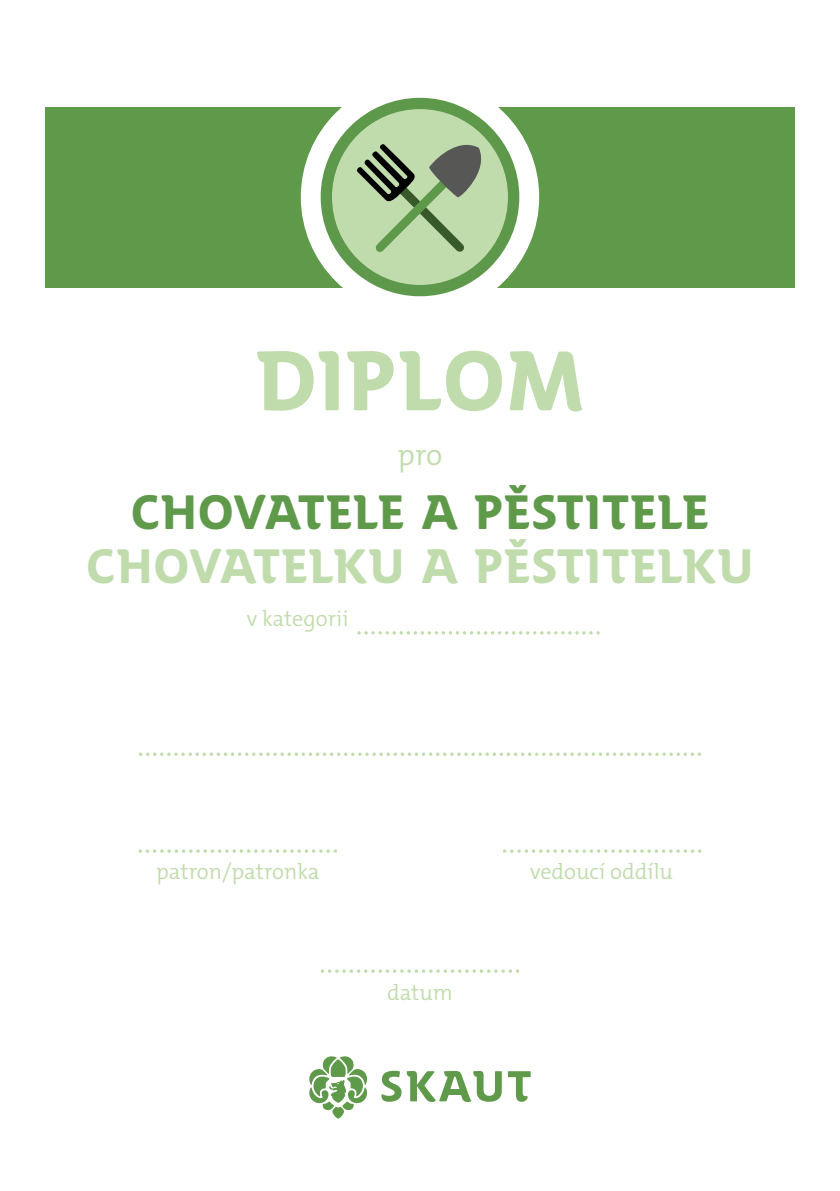
<style>
.page{position:relative;width:840px;height:1191px;background:#fff}
.page>*{position:absolute;margin:0;border:0;box-sizing:border-box;transform-origin:0 0}
.t1{font:700 84px "SKAUT";letter-spacing:-.01em;color:#c0dcac}
.odborka_dvou{font:700 48px/54px "SKAUT";letter-spacing:-.005em;color:#c0dcac;text-align:center}
.t2{font:300 30px "The Mix C5";color:#c0dcac}
.t3{font:300 22px "The Mix C5";color:#c0dcac}
.s1{color:#5f994a}
</style>
<div class="page">
<div style="left:45px;top:107px;width:749px;height:180px;background:#5f994a"></div>
<div style="left:300px;top:78px;width:239px;height:238px;background:#fff;border-radius:50%"></div>
<svg style="left:148px;top:752px;width:552px;height:4px"></svg>
<svg style="left:309px;top:1056px;width:58px;height:62px"></svg>
<svg style="left:507px;top:1071px;width:23px;height:30px"></svg>
<svg style="left:381px;top:1070px;width:120px;height:32px"></svg>
<svg style="left:147px;top:849px;width:189px;height:4px"></svg>
<svg style="left:511px;top:849px;width:189px;height:4px"></svg>
<svg style="left:329px;top:969px;width:189px;height:4px"></svg>
<div style="left:320px;top:98px;width:199px;height:198px;background:#5e994b;border-radius:50%"></div>
<div style="left:332px;top:109px;width:175px;height:176px;background:#c1dcac;border-radius:50%"></div>
<svg style="left:357px;top:138px;width:132px;height:117px"></svg>
<svg style="left:366px;top:631px;width:232px;height:3px"></svg>
<p class="t1" style="left:255px;top:330px;width:333px">DIPLOM</p>
<p class="t2" style="left:397px;top:435px;width:46px">pro</p>
<p class="odborka_dvou" style="left:86px;top:485px;width:669px"><span class="s1">CHOVATELE A PĚSTITELE<br></span>CHOVATELKU A PĚSTITELKU</p>
<p class="t3" style="left:247px;top:605px;width:103px">v kategorii</p>
<p class="t3" style="left:156px;top:858px;width:165px">patron/patronka</p>
<p class="t3" style="left:530px;top:858px;width:144px">vedoucí oddílu</p>
<p class="t3" style="left:387px;top:978px;width:67px">datum</p>
</div>
